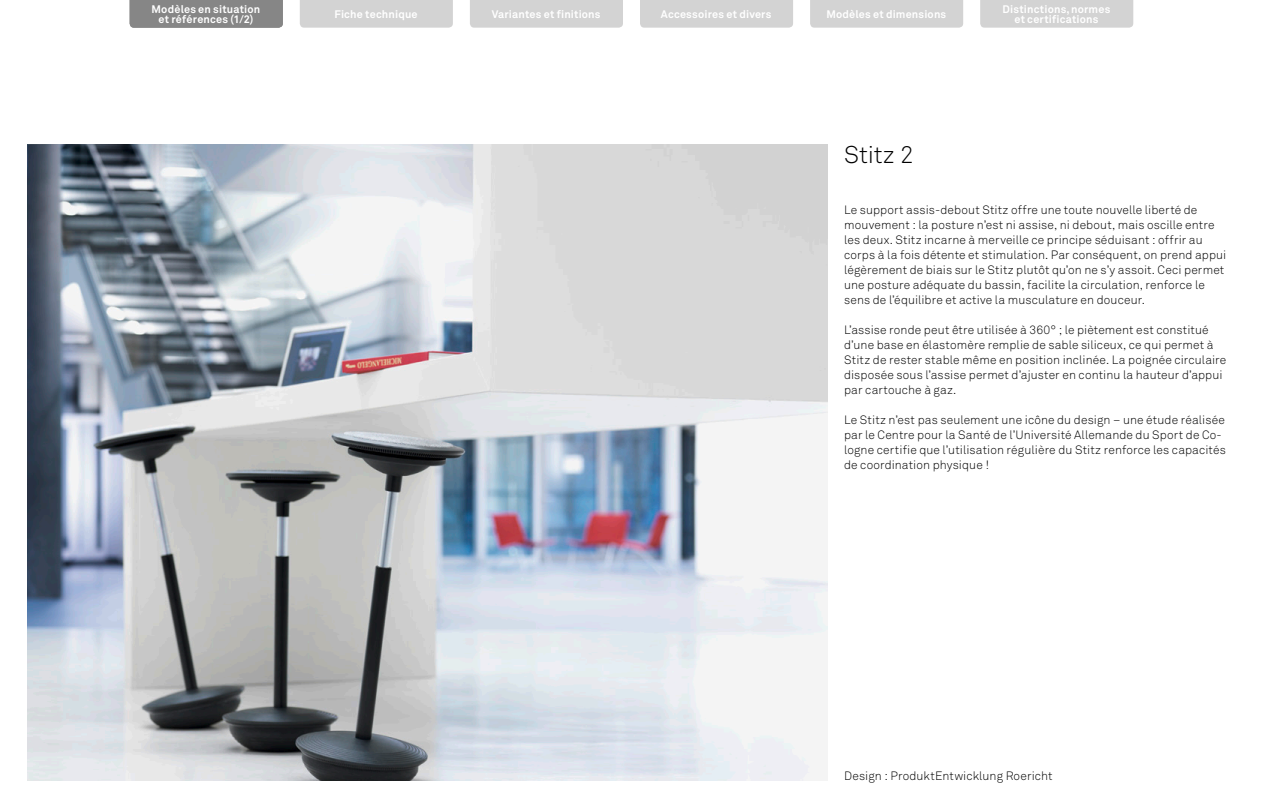
<style>
.page{position:relative;width:1263px;height:808px;background:#fff}
.page>*{position:absolute;margin:0;border:0;box-sizing:border-box;transform-origin:0 0}
.t1{font:300 24px "Akkurat Pro";letter-spacing:-.005em;color:#000}
.t2{font:300 12px/15px "Akkurat Pro";letter-spacing:.01em;color:#000}
.t3{font:700 10.8px/10.5px "Akkurat Pro";letter-spacing:.015em;color:#fff;text-align:center}
</style>
<div class="page">
<img style="left:28px;top:145px;width:799px;height:635px">
<div style="left:300px;top:0;width:153px;height:28px;background:#d3d3d3"></div>
<div style="left:470px;top:0;width:153px;height:28px;background:#d3d3d3"></div>
<div style="left:810px;top:0;width:153px;height:28px;background:#d3d3d3"></div>
<div style="left:980px;top:0;width:153px;height:28px;background:#d3d3d3"></div>
<div style="left:640px;top:0;width:153px;height:28px;background:#d3d3d3"></div>
<div style="left:130px;top:0;width:153px;height:28px;background:#868686"></div>
<p class="t3" style="left:152px;top:4px;width:110px">Modèles en situation et références (1/2)</p>
<p class="t3" style="left:171px;top:14px;width:71px">et références</p>
<p class="t3" style="left:334px;top:9px;width:85px">Fiche technique</p>
<p class="t3" style="left:492px;top:9px;width:110px">Variantes et finitions</p>
<p class="t3" style="left:826px;top:9px;width:121px">Modèles et dimensions</p>
<p class="t3" style="left:1002px;top:4px;width:109px">Distinctions,normes et certifications</p>
<p class="t3" style="left:661px;top:9px;width:112px">Accessoires et divers</p>
<h1 class="t1" style="left:844px;top:141px;width:71px">Stitz 2</h1>
<p class="t2" style="left:844px;top:202px;width:384px">Le support assis-debout Stitz offre une toute nouvelle liberté de mouvement : la posture n’est ni assise, ni debout, mais oscille entre les deux. Stitz incarne à merveille ce principe séduisant : offrir au corps à la fois détente et stimulation. Par conséquent, on prend appui légèrement de biais sur le Stitz plutôt qu’on ne s’y assoit. Ceci permet une posture adéquate du bassin, facilite la circulation, renforce le sens de l’équilibre et active la musculature en douceur.</p>
<p class="t2" style="left:844px;top:322px;width:384px">L’assise ronde peut être utilisée à 360° ; le piètement est constitué d’une base en élastomère remplie de sable siliceux, ce qui permet à Stitz de rester stable même en position inclinée. La poignée circulaire disposée sous l’assise permet d’ajuster en continu la hauteur d’appui par cartouche à gaz.</p>
<p class="t2" style="left:844px;top:412px;width:383px">Le Stitz n’est pas seulement une icône du design – une étude réalisée par le Centre pour la Santé de l’Université Allemande du Sport de Co&shy;logne certifie que l’utilisation régulière du Stitz renforce les capacités de coordination physique !</p>
<p class="t2" style="left:844px;top:769px;width:210px">Design : ProduktEntwicklung Roericht</p>
</div>
